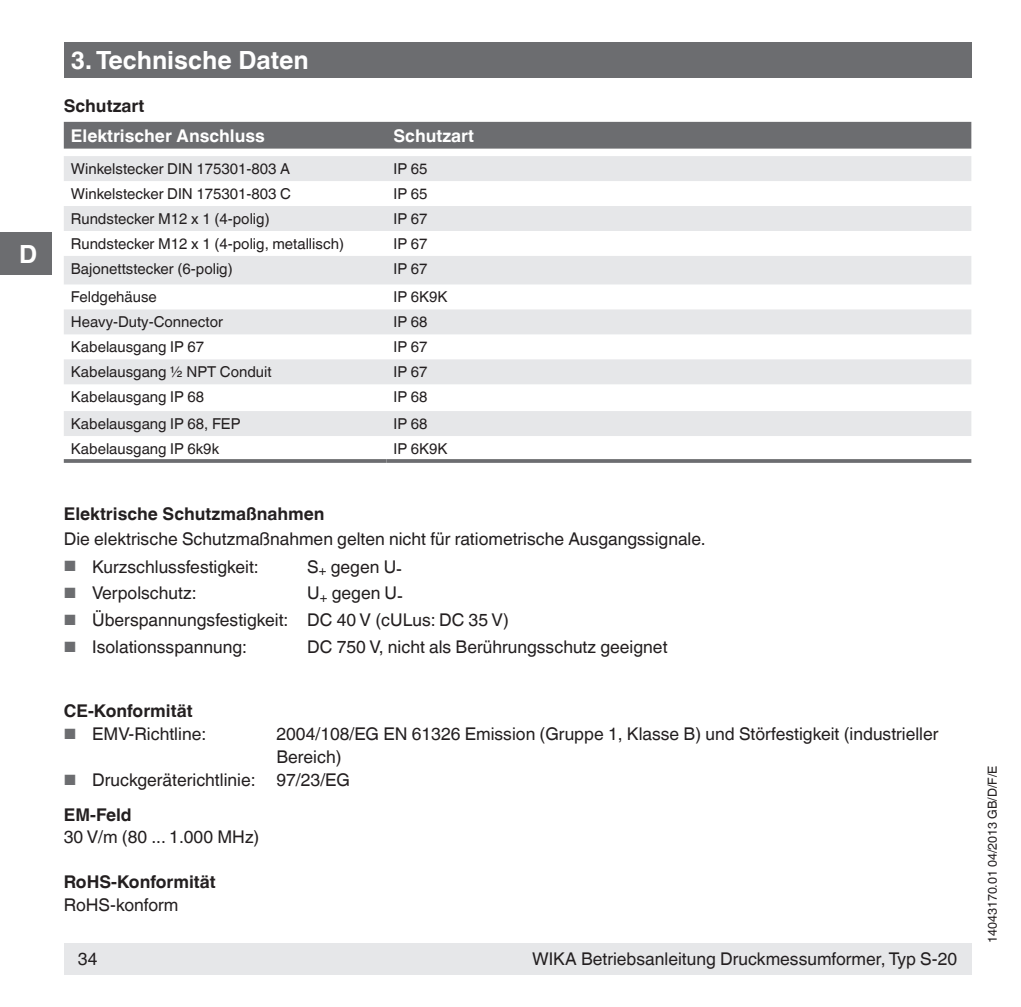
<style>
.page{position:relative;width:1021px;height:1007px;background:#fff}
.page>*{position:absolute;margin:0;border:0;box-sizing:border-box;transform-origin:0 0}
.t1{font:700 25px "Helvetica World";color:#fff}
.t2{font:17.5px/22.5px "Helvetica World";color:#231f20}
.t3{font:700 17.5px "Helvetica World";color:#231f20}
.t4{font:700 17.5px "Helvetica World";color:#fff}
.t5{font:15px "Helvetica World";color:#231f20}
.t6{font:12.5px "Helvetica World";color:#231f20}
.s1{font-size:14.75px;color:#6c6d70}
.s2{font-weight:700}
</style>
<div class="page">
<div style="left:64px;top:943px;width:907px;height:31px;background:#e6e7e9"></div>
<div style="left:0;top:232px;width:51px;height:43px;background:#6c6d70"></div>
<div style="left:64px;top:43px;width:907px;height:35px;background:#6c6d70"></div>
<div style="left:64px;top:122px;width:907px;height:27px;background:#6c6d70"></div>
<svg style="left:64px;top:156px;width:907px;height:280px;fill:#e6e7e9"></svg>
<hr style="left:64px;top:459px;width:322px;height:4px;background:#747577">
<svg style="left:386px;top:459px;width:585px;height:4px;background:#747578"></svg>
<h1 class="t1" style="left:19px;top:239px;width:20px">D</h1>
<h1 class="t1" style="left:71px;top:46px;width:239px">3. Technische Daten</h1>
<p class="t3" style="left:64px;top:95px;width:82px">Schutzart</p>
<p class="t4" style="left:71px;top:125px;width:195px">Elektrischer Anschluss</p>
<p class="t4" style="left:393px;top:125px;width:82px">Schutzart</p>
<p class="t5" style="left:71px;top:160px;width:221px">Winkelstecker DIN 175301-803 A</p>
<p class="t5" style="left:393px;top:160px;width:35px">IP 65</p>
<p class="t5" style="left:71px;top:185px;width:222px">Winkelstecker DIN 175301-803 C</p>
<p class="t5" style="left:393px;top:185px;width:35px">IP 65</p>
<p class="t5" style="left:71px;top:210px;width:200px">Rundstecker M12 x 1 (4-polig)</p>
<p class="t5" style="left:393px;top:210px;width:35px">IP 67</p>
<p class="t5" style="left:71px;top:235px;width:275px">Rundstecker M12 x 1 (4-polig, metallisch)</p>
<p class="t5" style="left:393px;top:235px;width:35px">IP 67</p>
<p class="t5" style="left:71px;top:260px;width:163px">Bajonettstecker (6-polig)</p>
<p class="t5" style="left:393px;top:260px;width:35px">IP 67</p>
<p class="t5" style="left:71px;top:288px;width:87px">Feldgehäuse</p>
<p class="t5" style="left:393px;top:288px;width:56px">IP 6K9K</p>
<p class="t5" style="left:71px;top:313px;width:154px">Heavy-Duty-Connector</p>
<p class="t5" style="left:393px;top:313px;width:35px">IP 68</p>
<p class="t5" style="left:71px;top:338px;width:135px">Kabelausgang IP 67</p>
<p class="t5" style="left:393px;top:338px;width:35px">IP 67</p>
<p class="t5" style="left:71px;top:363px;width:202px">Kabelausgang ½ NPT Conduit</p>
<p class="t5" style="left:393px;top:363px;width:35px">IP 67</p>
<p class="t5" style="left:71px;top:388px;width:135px">Kabelausgang IP 68</p>
<p class="t5" style="left:393px;top:388px;width:35px">IP 68</p>
<p class="t5" style="left:71px;top:415px;width:171px">Kabelausgang IP 68, FEP</p>
<p class="t5" style="left:393px;top:415px;width:35px">IP 68</p>
<p class="t5" style="left:71px;top:440px;width:150px">Kabelausgang IP 6k9k</p>
<p class="t5" style="left:393px;top:440px;width:56px">IP 6K9K</p>
<p class="t3" style="left:64px;top:504px;width:262px">Elektrische Schutzmaßnahmen</p>
<p class="t2" style="left:64px;top:528px;width:643px">Die elektrische Schutzmaßnahmen gelten nicht für ratiometrische Ausgangssignale.</p>
<p class="t2" style="left:64px;top:555px;width:196px"><span class="s1">■</span> Kurzschlussfestigkeit:</p>
<p class="t2" style="left:307px;top:555px;width:96px">S<sub>+</sub> gegen U-</p>
<p class="t2" style="left:64px;top:582px;width:134px"><span class="s1">■</span> Verpolschutz:</p>
<p class="t2" style="left:307px;top:582px;width:97px">U<sub>+</sub> gegen U-</p>
<p class="t2" style="left:64px;top:608px;width:446px"><span class="s1">■</span> Überspannungsfestigkeit: DC 40 V (cULus: DC 35 V)</p>
<p class="t2" style="left:64px;top:635px;width:185px"><span class="s1">■</span> Isolationsspannung:</p>
<p class="t2" style="left:307px;top:635px;width:362px">DC 750 V, nicht als Berührungsschutz geeignet</p>
<p class="t3" style="left:64px;top:701px;width:130px">CE-Konformität</p>
<p class="t2" style="left:64px;top:722px;width:144px"><span class="s1">■</span> EMV-Richtline:</p>
<p class="t2" style="left:276px;top:722px;width:663px">2004/108/EG EN 61326 Emission (Gruppe 1, Klasse B) und Störfestigkeit (industrieller<br>Bereich)</p>
<p class="t2" style="left:64px;top:762px;width:287px;line-height:35px"><span class="s1">■</span> Druckgeräterichtlinie: 97/23/EG<br><span class="s2">EM-Feld</span></p>
<p class="t2" style="left:64px;top:825px;width:197px">30 V/m (80 ... 1.000 MHz)</p>
<p class="t3" style="left:64px;top:871px;width:153px">RoHS-Konformität</p>
<p class="t2" style="left:64px;top:893px;width:116px">RoHS-konform</p>
<p class="t2" style="left:78px;top:947px;width:21px">34</p>
<p class="t2" style="left:532px;top:947px;width:426px">WIKA Betriebsanleitung Druckmessumformer, Typ S-20</p>
<p class="t6" style="left:985px;top:943px;width:179px;rotate:-90deg">14043170.01 04/2013 GB/D/F/E</p>
</div>
